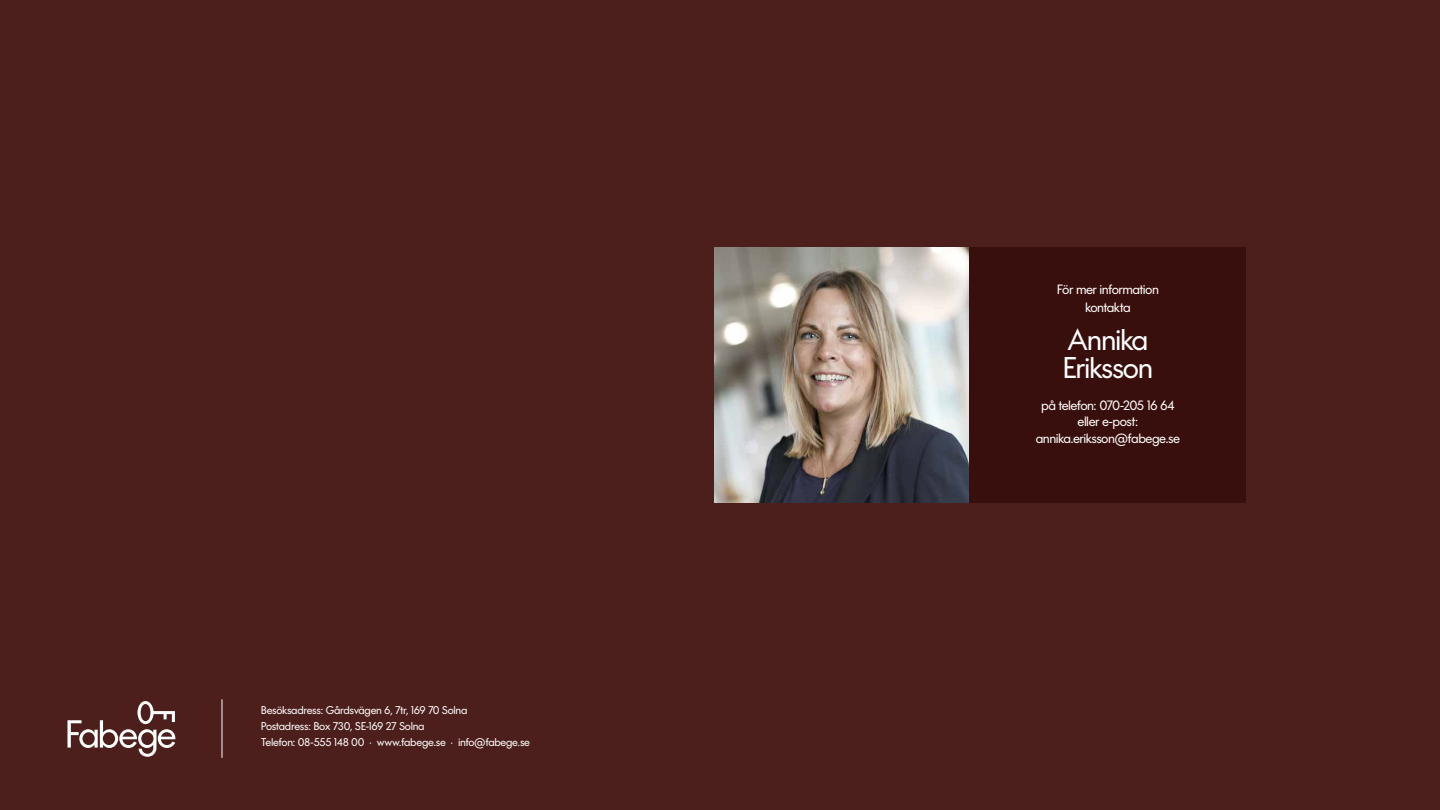
<style>
.page{position:relative;width:1440px;height:810px;background:#4c1f1d}
.page>*{position:absolute;margin:0;border:0;box-sizing:border-box;transform-origin:0 0}
.t1{font:30px/28.5px "Fabege Sans Beta";letter-spacing:-.05em;color:#fff}
.t2{font:13.5px/16.5px "Fabege Sans Beta";letter-spacing:-.04em;color:#fff;text-align:center}
.t3{font:11.25px/15.5px "Fabege Sans Beta";letter-spacing:-.03em;color:#fff}
</style>
<div class="page">
<svg style="left:67px;top:701px;width:108px;height:56px"></svg>
<img style="left:715px;top:248px;width:255px;height:255px">
<div style="left:970px;top:248px;width:276px;height:255px;background:#390f0d"></div>
<hr style="left:222px;top:699px;width:1px;height:59px;background:#fff">
<p class="t3" style="left:261px;top:701px;width:271px">Besöksadress: Gårdsvägen 6, 7tr, 169 70 Solna<br>Postadress: Box 730, SE-169 27 Solna<br>Telefon: 08-555 148 00 · www.fabege.se · info@fabege.se</p>
<p class="t2" style="left:1057px;top:279px;width:104px;line-height:18px">För mer information kontakta</p>
<h1 class="t1" style="left:1063px;top:322px;width:92px">Annika<br>Eriksson</h1>
<p class="t2" style="left:1036px;top:395px;width:146px">på telefon: 070-205 16 64 eller e-post: annika.eriksson@fabege.se</p>
</div>
